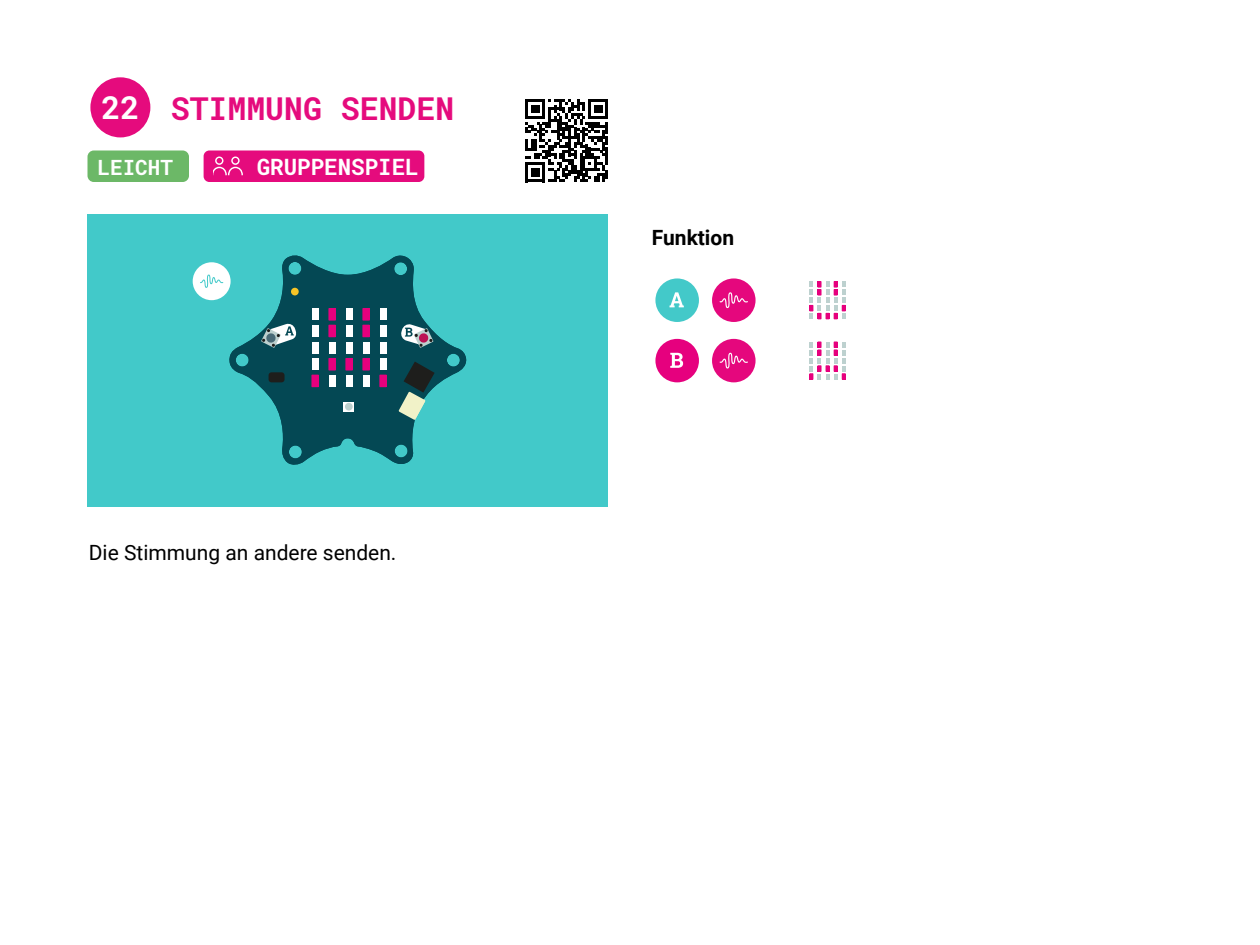
<style>
.page{position:relative;width:1260px;height:945px;background:#fff}
.page>*{position:absolute;margin:0;border:0;box-sizing:border-box;transform-origin:0 0}
.t1{font:700 31.5px "Roboto Mono";color:#e50b7d}
.t2{font:700 22.49px "Roboto Mono";color:#fff}
.t3{font:21px "Roboto";color:#000}
.t4{font:700 21px "Roboto";color:#000}
.t5{font:700 21px "Roboto Mono";color:#fff}
.s1{color:#fff}
</style>
<div class="page">
<svg style="left:525px;top:99px;width:83px;height:83px"></svg>
<div style="left:90px;top:77px;width:60px;height:60px;background:#e50b7d;border-radius:50%"></div>
<div style="left:88px;top:214px;width:520px;height:292px;background:#42c9c9"></div>
<svg style="left:229px;top:255px;width:238px;height:210px;fill:#044854"></svg>
<svg style="left:344px;top:402px;width:10px;height:10px"></svg>
<div style="left:269px;top:372px;width:16px;height:10px;background:#1e1e1c;border-radius:3px"></div>
<div style="left:291px;top:288px;width:8px;height:7px;background:#f6c426;border-radius:4px"></div>
<svg style="left:399px;top:362px;width:36px;height:58px"></svg>
<div style="left:380px;top:375px;width:6px;height:12px;background:#e6007d"></div>
<div style="left:380px;top:375px;width:7px;height:12px;border:1px solid #e6007d"></div>
<div style="left:363px;top:375px;width:6px;height:12px;background:#fff"></div>
<div style="left:329px;top:375px;width:6px;height:12px;background:#fff"></div>
<div style="left:312px;top:375px;width:6px;height:12px;background:#e6007d"></div>
<div style="left:312px;top:375px;width:7px;height:12px;border:1px solid #e6007d"></div>
<div style="left:380px;top:358px;width:6px;height:12px;background:#fff"></div>
<div style="left:312px;top:358px;width:6px;height:12px;background:#fff"></div>
<div style="left:380px;top:309px;width:6px;height:11px;background:#fff"></div>
<div style="left:346px;top:309px;width:6px;height:11px;background:#fff"></div>
<div style="left:346px;top:375px;width:6px;height:12px;background:#fff"></div>
<div style="left:363px;top:358px;width:6px;height:12px;background:#e6007d"></div>
<div style="left:363px;top:358px;width:7px;height:12px;border:1px solid #e6007d"></div>
<div style="left:346px;top:358px;width:6px;height:12px;background:#e6007d"></div>
<div style="left:346px;top:358px;width:7px;height:12px;border:1px solid #e6007d"></div>
<div style="left:329px;top:358px;width:6px;height:12px;background:#e6007d"></div>
<div style="left:329px;top:358px;width:7px;height:12px;border:1px solid #e6007d"></div>
<div style="left:380px;top:342px;width:6px;height:11px;background:#fff"></div>
<div style="left:363px;top:342px;width:6px;height:11px;background:#fff"></div>
<div style="left:346px;top:342px;width:6px;height:11px;background:#fff"></div>
<div style="left:329px;top:342px;width:6px;height:11px;background:#fff"></div>
<div style="left:312px;top:342px;width:6px;height:11px;background:#fff"></div>
<div style="left:380px;top:325px;width:6px;height:12px;background:#fff"></div>
<div style="left:363px;top:325px;width:6px;height:12px;background:#e6007d"></div>
<div style="left:363px;top:325px;width:7px;height:12px;border:1px solid #e6007d"></div>
<div style="left:346px;top:325px;width:6px;height:12px;background:#fff"></div>
<div style="left:329px;top:325px;width:6px;height:12px;background:#e6007d"></div>
<div style="left:329px;top:325px;width:7px;height:12px;border:1px solid #e6007d"></div>
<div style="left:312px;top:325px;width:6px;height:12px;background:#fff"></div>
<div style="left:363px;top:309px;width:6px;height:11px;background:#e6007d"></div>
<div style="left:363px;top:308px;width:7px;height:12px;border:1px solid #e6007d"></div>
<div style="left:329px;top:309px;width:6px;height:11px;background:#e6007d"></div>
<div style="left:329px;top:308px;width:7px;height:12px;border:1px solid #e6007d"></div>
<div style="left:312px;top:309px;width:6px;height:11px;background:#fff"></div>
<div style="left:345px;top:403px;width:8px;height:8px;background:#bcd0ce;border-radius:4px"></div>
<svg style="left:261px;top:323px;width:36px;height:25px"></svg>
<svg style="left:400px;top:323px;width:33px;height:25px"></svg>
<div style="left:193px;top:262px;width:38px;height:38px;background:#fff;border-radius:50%"></div>
<svg style="left:200px;top:274px;width:24px;height:14px"></svg>
<div style="left:204px;top:150px;width:220px;height:32px;background:#e50b7d;border-radius:6px"></div>
<svg style="left:213px;top:157px;width:30px;height:19px"></svg>
<svg style="left:655px;top:278px;width:101px;height:44px"></svg>
<svg style="left:809px;top:341px;width:37px;height:39px"></svg>
<svg style="left:809px;top:281px;width:37px;height:39px"></svg>
<svg style="left:655px;top:338px;width:101px;height:45px"></svg>
<div style="left:88px;top:150px;width:101px;height:32px;background:#6cb867;border-radius:6px"></div>
<h1 class="t1" style="left:101px;top:86px;width:354px"><span class="s1">22</span> STIMMUNG SENDEN</h1>
<p class="t2" style="left:257px;top:151px;width:164px">GRUPPENSPIEL</p>
<p class="t5" style="left:98px;top:152px;width:77px">LEICHT</p>
<p class="t3" style="left:89px;top:538px;width:309px">Die Stimmung an andere senden.</p>
<p class="t4" style="left:652px;top:223px;width:84px">Funktion</p>
</div>
